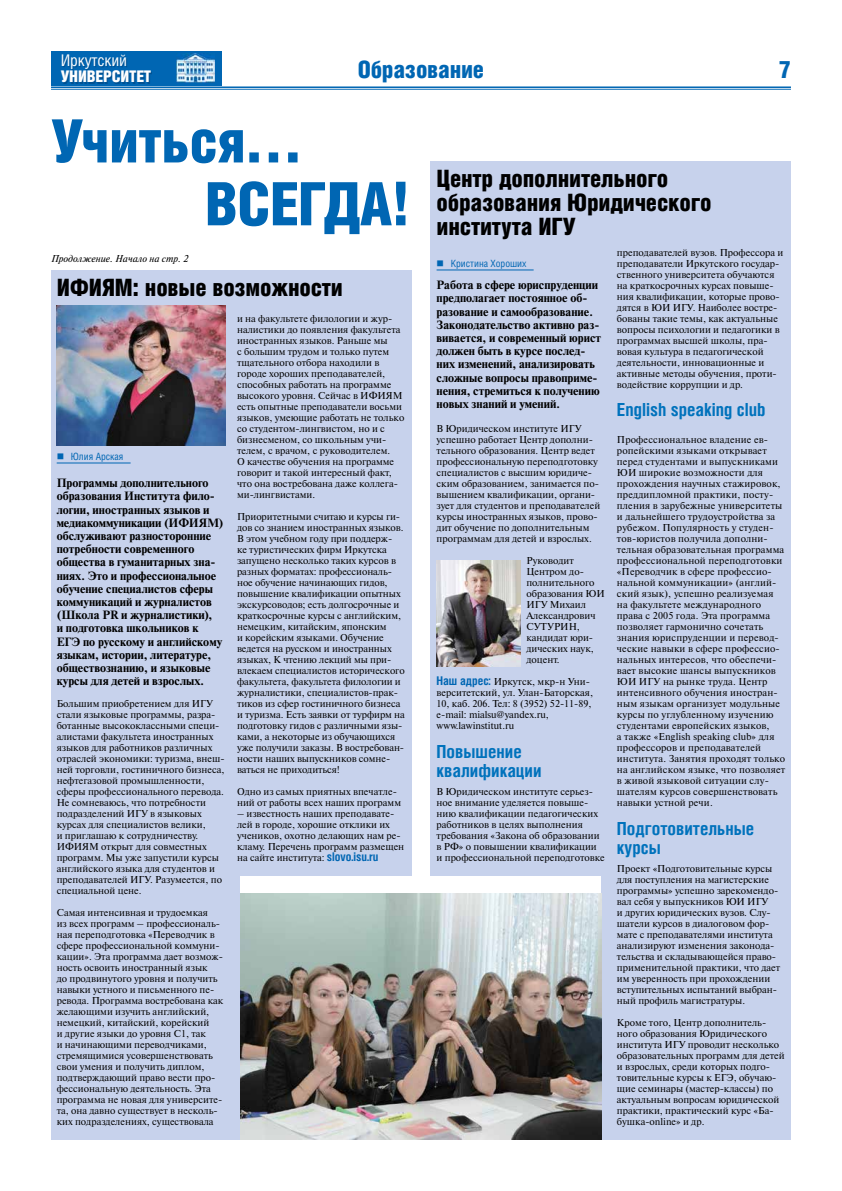
<style>
.page{position:relative;width:842px;height:1191px;background:#fff}
.page>*{position:absolute;margin:0;border:0;box-sizing:border-box;transform-origin:0 0}
.t1{font:900 60px/62.8px "Helios Cond";letter-spacing:-.01em;color:#0066b3}
.t2{font:900 24px/24px "Helios Cond";letter-spacing:-.01em;color:#000}
.t3{font:900 24px "Helios Cond";letter-spacing:-.01em;color:#0066b3}
.t4{font:700 18px/19.8px "Helios Cond";color:#0072bc}
.t5{font:900 16.1px "Helios Cond";letter-spacing:-.01em;color:#fff}
.t6{font:16.1px "Helios Cond";letter-spacing:-.01em;color:#fff}
.t7{font:700 12px/13.2px "Newton C";color:#000}
.t8{font:10px/11px "Newton C";color:#000}
.t9{font:10px "Helios Cond";color:#0066b3}
.t10{font:italic 10px "Newton C";color:#000}
.s1{font-family:"Helios Cond";font-weight:700;font-size:12px;color:#0066b3}
</style>
<div class="page">
<hr style="left:51px;top:86px;width:740px;height:2px;background:#0066b3">
<hr style="left:51px;top:89px;width:740px;height:1px;background:#0066b3">
<div style="left:51px;top:51px;width:170px;height:34px;background:#0066b3"></div>
<div style="left:62px;top:56px;width:90px;height:28px;background:#004b88;opacity:.75"></div>
<img style="left:176px;top:53px;width:39px;height:30px">
<div style="left:431px;top:162px;width:360px;height:978px;background:#c7d2ec"></div>
<hr style="left:437px;top:269px;width:97px;height:1px;background:#0066b3">
<div style="left:51px;top:271px;width:360px;height:869px;background:#c7d2ec"></div>
<hr style="left:57px;top:462px;width:74px;height:1px;background:#0066b3">
<img style="left:57px;top:305px;width:168px;height:141px">
<div style="left:241px;top:876px;width:360px;height:264px;background:#fff"></div>
<img style="left:241px;top:893px;width:360px;height:247px">
<img style="left:436px;top:560px;width:85px;height:107px">
<h3 class="t6" style="left:61px;top:51px;width:68px">Иркутский</h3>
<h3 class="t5" style="left:61px;top:67px;width:92px">УНИВЕРСИТЕТ</h3>
<h2 class="t3" style="left:358px;top:55px;width:128px">Образование</h2>
<h2 class="t3" style="left:779px;top:56px;width:14px">7</h2>
<h1 class="t1" style="left:205px;top:109px;width:208px;text-indent:-154px">Учиться…<br>ВСЕГДА!</h1>
<p class="t10" style="left:51px;top:253px;width:139px">Продолжение. Начало на стр. 2</p>
<h2 class="t2" style="left:57px;top:275px;width:288px">ИФИЯМ: новые возможности</h2>
<p class="t9" style="left:71px;top:450px;width:54px">Юлия Арская</p>
<p class="t7" style="left:57px;top:476px;width:167px">Программы дополнительного образования Института фило&shy;логии, иностранных языков и медиакоммуникации (ИФИЯМ) обслуживают разносторонние потребности современного общества в гуманитарных зна&shy;ниях. Это и профессиональное обучение специалистов сферы коммуникаций и журналистов (Школа PR и журналистики),<br>и подготовка школьников к<br>ЕГЭ по русскому и английскому языкам, истории, литературе, обществознанию, и языковые курсы для детей и взрослых.</p>
<p class="t8" style="left:57px;top:698px;width:170px">Большим приобретением для ИГУ стали языковые программы, разра&shy;ботанные высококлассными специ&shy;алистами факультета иностранных языков для работников различных отраслей экономики: туризма, внеш&shy;ней торговли, гостиничного бизнеса, нефтегазовой промышленности, сферы профессионального перевода.<br>Не сомневаюсь, что потребности подразделений ИГУ в языковых курсах для специалистов велики,<br>и приглашаю к сотрудничеству.<br>ИФИЯМ открыт для совместных программ. Мы уже запустили курсы английского языка для студентов и преподавателей ИГУ. Разумеется, по специальной цене.</p>
<p class="t8" style="left:57px;top:907px;width:168px">Самая интенсивная и трудоемкая<br>из всех программ – профессиональ&shy;ная переподготовка «Переводчик в сфере профессиональной коммуни&shy;кации». Эта программа дает возмож&shy;ность освоить иностранный язык<br>до продвинутого уровня и получить навыки устного и письменного пе&shy;ревода. Программа востребована как желающими изучить английский, немецкий, китайский, корейский<br>и другие языки до уровня С1, так<br>и начинающими переводчиками, стремящимися усовершенствовать свои умения и получить диплом, подтверждающий право вести про&shy;фессиональную деятельность. Эта программа не новая для университе&shy;та, она давно существует в несколь&shy;ких подразделениях, существовала</p>
<p class="t8" style="left:237px;top:313px;width:169px">и на факультете филологии и жур&shy;налистики до появления факультета иностранных языков. Раньше мы<br>с большим трудом и только путем тщательного отбора находили в городе хороших преподавателей, способных работать на программе высокого уровня. Сейчас в ИФИЯМ есть опытные преподаватели восьми языков, умеющие работать не только со студентом-лингвистом, но и с бизнесменом, со школьным учи&shy;телем, с врачом, с руководителем.<br>О качестве обучения на программе говорит и такой интересный факт, что она востребована даже коллега&shy;ми-лингвистами.</p>
<p class="t8" style="left:237px;top:511px;width:169px">Приоритетными считаю и курсы ги&shy;дов со знанием иностранных языков.<br>В этом учебном году при поддерж-<br>ке туристических фирм Иркутска запущено несколько таких курсов в разных форматах: профессиональ&shy;ное обучение начинающих гидов, повышение квалификации опытных экскурсоводов; есть долгосрочные и краткосрочные курсы с английским, немецким, китайским, японским<br>и корейским языками. Обучение ведется на русском и иностранных языках, К чтению лекций мы при&shy;влекаем специалистов исторического факультета, факультета филологии и журналистики, специалистов-прак&shy;тиков из сфер гостиничного бизнеса и туризма. Есть заявки от турфирм на подготовку гидов с различными язы&shy;ками, а некоторые из обучающихся уже получили заказы. В востребован&shy;ности наших выпускников сомне&shy;ваться не приходиться!</p>
<p class="t8" style="left:237px;top:786px;width:166px">Одно из самых приятных впечатле&shy;ний от работы всех наших программ</p>
<p class="t8" style="left:237px;top:808px;width:169px">– известность наших преподавате&shy;лей в городе, хорошие отклики их учеников, охотно делающих нам ре&shy;кламу. Перечень программ размещен на сайте института: <span class="s1">slovo.isu.ru</span></p>
<h2 class="t2" style="left:437px;top:166px;width:277px">Центр дополнительного образования Юридического института ИГУ</h2>
<p class="t9" style="left:451px;top:257px;width:77px">Кристина Хороших</p>
<p class="t7" style="left:437px;top:278px;width:166px">Работа в сфере юриспруденции предполагает постоянное об&shy;разование и самообразование.<br>Законодательство активно раз&shy;вивается, и современный юрист должен быть в курсе послед&shy;них изменений, анализировать сложные вопросы правоприме&shy;нения, стремиться к получению новых знаний и умений.</p>
<p class="t8" style="left:437px;top:423px;width:165px">В Юридическом институте ИГУ успешно работает Центр дополни&shy;тельного образования. Центр ведет профессиональную переподготовку специалистов с высшим юридиче&shy;ским образованием, занимается по&shy;вышением квалификации, органи&shy;зует для студентов и преподавателей курсы иностранных языков, прово&shy;дит обучение по дополнительным программам для детей и взрослых.</p>
<p class="t8" style="left:526px;top:555px;width:80px">Руководит<br>Центром до&shy;полнительного образования ЮИ<br>ИГУ Михаил<br>Александрович<br>СУТУРИН, кандидат юри&shy;дических наук, доцент.</p>
<p class="t8" style="left:437px;top:676px;width:158px"><span class="s1">Наш адрес:</span> Иркутск, мкр-н Уни&shy;верситетский, ул. Улан-Баторская,<br>10, каб. 206. Тел: 8 (3952) 52-11-89, e-mail: mialsu@yandex.ru, www.lawinstitut.ru</p>
<h3 class="t4" style="left:437px;top:741px;width:106px">Повышение квалификации</h3>
<p class="t8" style="left:437px;top:786px;width:170px">В Юридическом институте серьез&shy;ное внимание уделяется повыше&shy;нию квалификации педагогических работников в целях выполнения требования «Закона об образовании в РФ» о повышении квалификации и профессиональной переподготовке</p>
<p class="t8" style="left:617px;top:247px;width:168px">преподавателей вузов. Профессора и преподаватели Иркутского государ&shy;ственного университета обучаются на краткосрочных курсах повыше&shy;ния квалификации, которые прово&shy;дятся в ЮИ ИГУ. Наиболее востре&shy;бованы такие темы, как актуальные вопросы психологии и педагогики в программах высшей школы, пра&shy;вовая культура в педагогической деятельности, инновационные и активные методы обучения, проти&shy;водействие коррупции и др.</p>
<h3 class="t4" style="left:617px;top:400px;width:150px">English speaking club</h3>
<p class="t8" style="left:617px;top:434px;width:170px">Профессиональное владение ев&shy;ропейскими языками открывает перед студентами и выпускниками<br>ЮИ широкие возможности для прохождения научных стажировок, преддипломной практики, посту&shy;пления в зарубежные университеты и дальнейшего трудоустройства за рубежом. Популярность у студен&shy;тов-юристов получила дополни&shy;тельная образовательная программа профессиональной переподготовки «Переводчик в сфере профессио&shy;нальной коммуникации» (англий&shy;ский язык), успешно реализуемая на факультете международного права с 2005 года. Эта программа позволяет гармонично сочетать знания юриспруденции и перевод&shy;ческие навыки в сфере профессио&shy;нальных интересов, что обеспечи&shy;вает высокие шансы выпускников<br>ЮИ ИГУ на рынке труда. Центр интенсивного обучения иностран&shy;ным языкам организует модульные курсы по углубленному изучению студентами европейских языков,<br>а также «English speaking club» для профессоров и преподавателей института. Занятия проходят только на английском языке, что позволяет в живой языковой ситуации слу&shy;шателям курсов совершенствовать навыки устной речи.</p>
<h3 class="t4" style="left:617px;top:818px;width:139px">Подготовительные курсы</h3>
<p class="t8" style="left:617px;top:863px;width:165px">Проект «Подготовительные курсы для поступления на магистерские программы» успешно зарекомендо&shy;вал себя у выпускников ЮИ ИГУ<br>и других юридических вузов. Слу&shy;шатели курсов в диалоговом фор&shy;мате с преподавателями института анализируют изменения законода&shy;тельства и складывающейся право&shy;применительной практики, что дает им уверенность при прохождении вступительных испытаний выбран&shy;ный профиль магистратуры.</p>
<p class="t8" style="left:617px;top:1017px;width:169px">Кроме того, Центр дополнитель&shy;ного образования Юридического института ИГУ проводит несколько образовательных программ для детей и взрослых, среди которых подго&shy;товительные курсы к ЕГЭ, обучаю&shy;щие семинары (мастер-классы) по актуальным вопросам юридической практики, практический курс «Ба&shy;бушка-online» и др.</p>
</div>
